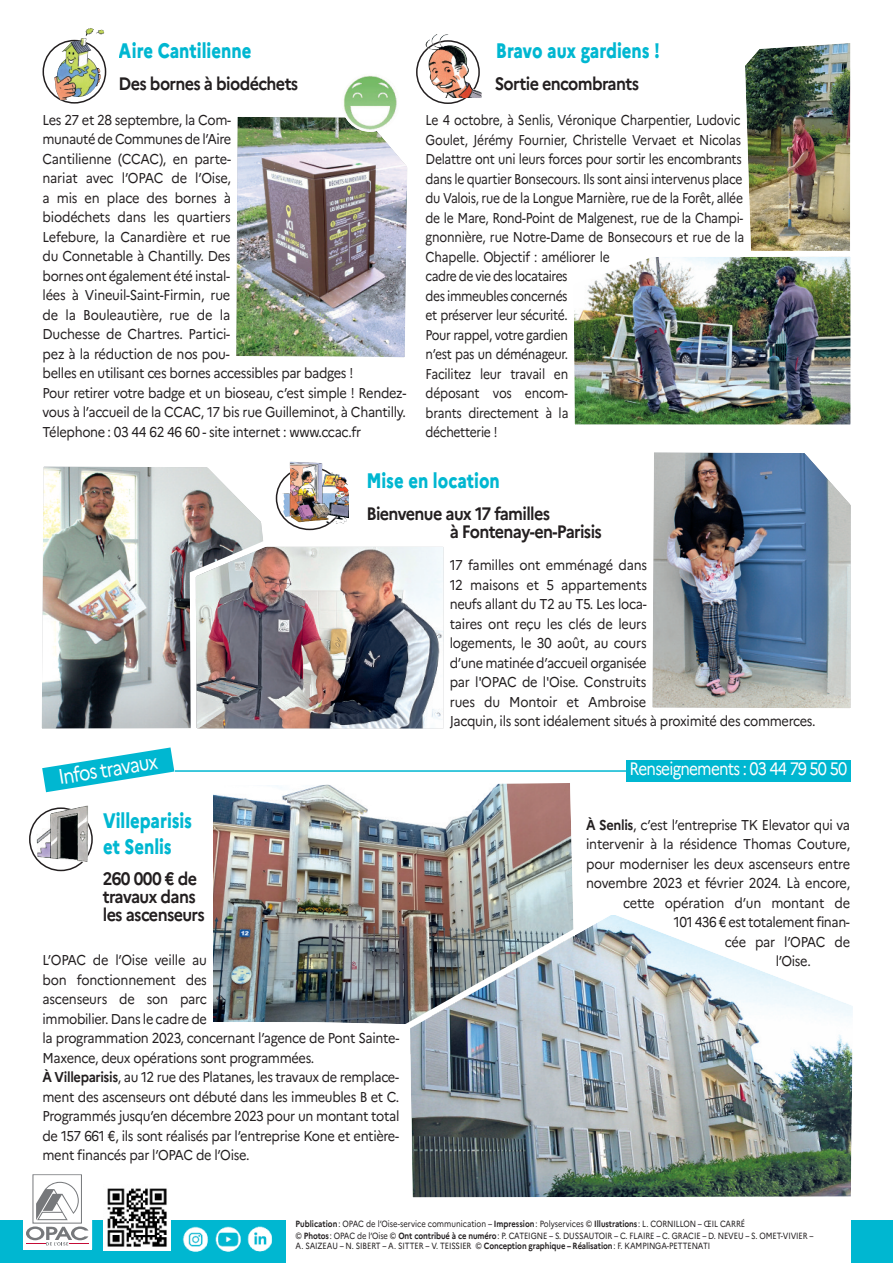
<style>
.page{position:relative;width:893px;height:1263px;background:#fff}
.page>*{position:absolute;margin:0;border:0;box-sizing:border-box;transform-origin:0 0}
.t1{font:800 21px/25.2px "Marianne";color:#00b7d1;scale:.8 1}
.t2{font:21px "Marianne";color:#fff;scale:.85 1}
.t3{font:700 18px/18px "Marianne";letter-spacing:-.04em;color:#231f20;scale:.9 1}
.t4{font:18px "Marianne";letter-spacing:-.05em;color:#fff;scale:.85 1}
.t5{font:14.25px/19.5px "Marianne";letter-spacing:-.025em;color:#231f20;scale:.9 1}
.t6{font:14.25px/19.5px "Marianne";letter-spacing:-.025em;color:#231f20;scale:.85 1}
.t7{font:9px/11.9px "Marianne";letter-spacing:-.01em;color:#231f20;scale:.85 1}
.s1{font-weight:700}
</style>
<div class="page">
<div style="left:0;top:1220px;width:286px;height:43px;background:#00b7d1"></div>
<img style="left:247px;top:1226px;width:25px;height:26px">
<img style="left:182px;top:1226px;width:59px;height:26px">
<div style="left:851px;top:1220px;width:42px;height:43px;background:#00b7d1"></div>
<div style="left:23px;top:1168px;width:68px;height:82px;background:#fff"></div>
<img style="left:104px;top:1188px;width:66px;height:63px">
<div style="left:24px;top:1167px;width:68px;height:82px;background:#fff"></div>
<div style="left:33px;top:1174px;width:49px;height:49px;border:1px solid #76787b"></div>
<svg style="left:26px;top:1182px;width:62px;height:64px"></svg>
<svg style="left:416px;top:43px;width:51px;height:61px"></svg>
<img style="left:426px;top:34px;width:56px;height:64px">
<svg style="left:42px;top:747px;width:132px;height:45px"></svg>
<hr style="left:175px;top:770px;width:453px;height:2px;background:#00b7d1">
<svg style="left:290px;top:524px;width:40px;height:6px"></svg>
<img style="left:284px;top:462px;width:65px;height:62px">
<svg style="left:43px;top:42px;width:63px;height:62px"></svg>
<img style="left:62px;top:28px;width:42px;height:55px">
<div style="left:626px;top:760px;width:224px;height:22px;background:#00b7d1"></div>
<img style="left:745px;top:43px;width:106px;height:208px">
<svg style="left:29px;top:818px;width:64px;height:53px"></svg>
<img style="left:37px;top:805px;width:51px;height:57px">
<img style="left:41px;top:466px;width:243px;height:263px">
<img style="left:652px;top:452px;width:199px;height:256px">
<img style="left:190px;top:541px;width:254px;height:188px">
<img style="left:236px;top:117px;width:171px;height:241px">
<img style="left:574px;top:256px;width:277px;height:169px">
<img style="left:341px;top:73px;width:59px;height:59px;border-radius:50%">
<img style="left:213px;top:783px;width:360px;height:241px">
<img style="left:404px;top:907px;width:449px;height:291px">
<h1 class="t1" style="left:119px;top:40px;width:167px">Aire Cantilienne</h1>
<p class="t3" style="left:119px;top:76px;width:201px">Des bornes à biodéchets</p>
<p class="t5" style="left:43px;top:111px;width:406px">Les 27 et 28 septembre, la Com-<br>munauté de Communes de l’Aire<br>Cantilienne (CCAC), en parte-<br>nariat avec l’OPAC de l’Oise,<br>a mis en place des bornes à<br>biodéchets dans les quartiers<br>Lefebure, la Canardière et rue<br>du Connetable à Chantilly. Des<br>bornes ont également été instal-<br>lées à Vineuil-Saint-Firmin, rue<br>de la Bouleautière, rue de la<br>Duchesse de Chartres. Partici-<br>pez à la réduction de nos pou-<br>belles en utilisant ces bornes accessibles par badges !<br>Pour retirer votre badge et un bioseau, c’est simple ! Rendez&shy;vous à l’accueil de la CCAC, 17 bis rue Guilleminot, à Chantilly.<br>Télephone : 03 44 62 46 60 - site internet : www.ccac.fr</p>
<h1 class="t1" style="left:496px;top:40px;width:207px">Bravo aux gardiens !</h1>
<p class="t3" style="left:495px;top:76px;width:162px">Sortie encombrants</p>
<p class="t6" style="left:425px;top:112px;width:376px">Le 4 octobre, à Senlis, Véronique Charpentier, Ludovic Goulet, Jérémy Fournier, Christelle Vervaet et Nicolas Delattre ont uni leurs forces pour sortir les encombrants dans le quartier Bonsecours. Ils sont ainsi intervenus place du Valois, rue de la Longue Marnière, rue de la Forêt, allée de le Mare, Rond-Point de Malgenest, rue de la Champi&shy;gnonnière, rue Notre-Dame de Bonsecours et rue de la Chapelle. Objectif : améliorer le<br>cadre de vie des locataires<br>des immeubles concernés<br>et préserver leur sécurité.<br>Pour rappel, votre gardien<br>n’est pas un déménageur.<br>Facilitez leur travail en<br>déposant vos encom-<br>brants directement à la<br>déchetterie !</p>
<h1 class="t1" style="left:366px;top:470px;width:168px">Mise en location</h1>
<p class="t3" style="left:450px;top:506px;width:171px;text-indent:-83px">Bienvenue aux 17 familles<br>à Fontenay-en-Parisis</p>
<h1 class="t2" style="left:57px;top:769px;width:119px;rotate:-9deg">Infos travaux</h1>
<h1 class="t1" style="left:103px;top:810px;width:113px">Villeparisis et Senlis</h1>
<p class="t3" style="left:103px;top:872px;width:115px">260 000 € de travaux dans les ascenseurs</p>
<p class="t5" style="left:43px;top:952px;width:398px">L’OPAC de l’Oise veille au<br>bon fonctionnement des<br>ascenseurs de son parc<br>immobilier. Dans le cadre de<br>la programmation 2023, concernant l’agence de Pont Sainte-Maxence, deux opérations sont programmées.<br><span class="s1">À Villeparisis</span>, au 12 rue des Platanes, les travaux de remplace&shy;ment des ascenseurs ont débuté dans les immeubles B et C.<br>Programmés jusqu’en décembre 2023 pour un montant total de 157 661 €, ils sont réalisés par l’entreprise Kone et entière&shy;ment financés par l’OPAC de l’Oise.</p>
<p class="t5" style="left:450px;top:557px;width:408px">17 familles ont emménagé dans<br>12 maisons et 5 appartements<br>neufs allant du T2 au T5. Les loca-<br>taires ont reçu les clés de leurs<br>logements, le 30 août, au cours<br>d’une matinée d’accueil organisée<br>par l'OPAC de l'Oise. Construits<br>rues du Montoir et Ambroise<br>Jacquin, ils sont idéalement situés à proximité des commerces.</p>
<p class="t4" style="left:629px;top:762px;width:258px">Renseignements : 03 44 79 50 50</p>
<p class="t5" style="left:586px;top:816px;width:295px"><span class="s1">À Senlis</span>, c’est l’entreprise TK Elevator qui va</p>
<p class="t5" style="left:586px;top:836px;width:295px">intervenir à la résidence Thomas Couture,</p>
<p class="t5" style="left:586px;top:855px;width:295px">pour moderniser les deux ascenseurs entre</p>
<p class="t5" style="left:586px;top:875px;width:295px">novembre 2023 et février 2024. Là encore,</p>
<p class="t5" style="left:623px;top:894px;width:254px">cette opération d’un montant de</p>
<p class="t5" style="left:674px;top:914px;width:197px">101 436 € est totalement finan-</p>
<p class="t5" style="left:725px;top:933px;width:141px">cée par l’OPAC de</p>
<p class="t5" style="left:776px;top:953px;width:40px">l’Oise.</p>
<p class="t7" style="left:295px;top:1219px;width:611px"><span class="s1">Publication</span>: OPAC de l’Oise-service communication – <span class="s1">Impression</span>: Polyservices © <span class="s1">Illustrations</span>: L. CORNILLON – œIL CARRé<br>© <span class="s1">Photos</span>: OPAC de l’Oise © <span class="s1">Ont contribué à ce numéro</span>: P. CATEIGNE – S. DUSSAUTOIR – C. FLAIRE – C. GRACIE – D. NEVEU – S. OMET-VIVIER –</p>
<p class="t7" style="left:295px;top:1241px;width:489px">A. SAIZEAU – N. SIBERT – A. SITTER – V. TEISSIER © <span class="s1">Conception graphique — Réalisation</span>: F. KAMPINGA-PETTENATI</p>
</div>
